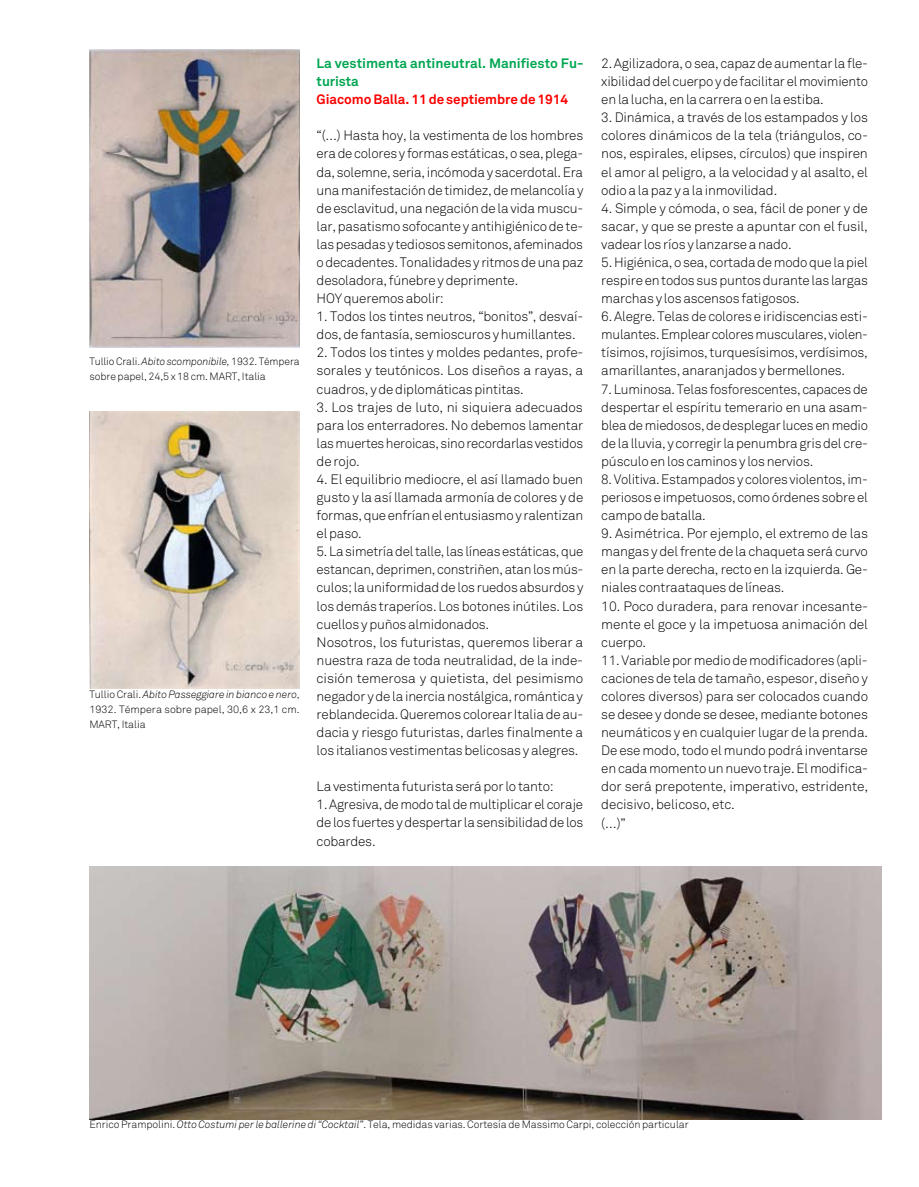
<style>
.page{position:relative;width:919px;height:1187px;background:#fff}
.page>*{position:absolute;margin:0;border:0;box-sizing:border-box;transform-origin:0 0}
.t1{font:300 13.5px/18px "Akkurat";letter-spacing:-.015em;color:#000;text-align:justify}
.t2{font:700 13.5px/18px "Akkurat";color:#00a651}
.t3{font:700 13.5px "Akkurat";letter-spacing:-.005em;color:#fd0000}
.t4{font:300 10.5px/15px "Akkurat";letter-spacing:-.005em;color:#000}
.s1{font-style:italic}
</style>
<div class="page">
<img style="left:90px;top:411px;width:209px;height:277px">
<img style="left:89px;top:50px;width:210px;height:297px">
<img style="left:89px;top:866px;width:792px;height:253px">
<p class="t4" style="left:89px;top:354px;width:212px">Tullio Crali. <span class="s1">Abito scomponibile,</span> 1932. Témpera sobre papel, 24,5 x 18 cm. MART, Italia</p>
<p class="t4" style="left:89px;top:687px;width:212px;text-align:justify">Tullio Crali. <span class="s1">Abito Passeggiare in bianco e nero</span>, 1932. Témpera sobre papel, 30,6 x 23,1 cm.<br>MART, Italia</p>
<p class="t2" style="left:316px;top:54px;width:268px">La vestimenta antineutral. Manifiesto Fu&shy;turista</p>
<p class="t3" style="left:316px;top:91px;width:253px">Giacomo Balla. 11 de septiembre de 1914</p>
<p class="t1" style="left:316px;top:127px;width:268px;text-align:left">“(…) Hasta hoy, la vestimenta de los hombres era de colores y formas estáticas, o sea, plega&shy;da, solemne, seria, incómoda y sacerdotal. Era una manifestación de timidez, de melancolía y de esclavitud, una negación de la vida muscu&shy;lar, pasatismo sofocante y antihigiénico de te&shy;las pesadas y tediosos semitonos, afeminados o decadentes. Tonalidades y ritmos de una paz desoladora, fúnebre y deprimente.<br>HOY queremos abolir:</p>
<p class="t1" style="left:316px;top:308px;width:268px">1. Todos los tintes neutros, “bonitos”, desvaí&shy;dos, de fantasía, semioscuros y humillantes.</p>
<p class="t1" style="left:316px;top:344px;width:268px">2. Todos los tintes y moldes pedantes, profe&shy;sorales y teutónicos. Los diseños a rayas, a cuadros, y de diplomáticas pintitas.</p>
<p class="t1" style="left:316px;top:398px;width:268px">3. Los trajes de luto, ni siquiera adecuados para los enterradores. No debemos lamentar las muertes heroicas, sino recordarlas vestidos de rojo.</p>
<p class="t1" style="left:316px;top:470px;width:268px">4. El equilibrio mediocre, el así llamado buen gusto y la así llamada armonía de colores y de formas, que enfrían el entusiasmo y ralentizan el paso.</p>
<p class="t1" style="left:316px;top:542px;width:268px;text-align:left">5. La simetría del talle, las líneas estáticas, que estancan, deprimen, constriñen, atan los mús&shy;culos; la uniformidad de los ruedos absurdos y los demás traperíos. Los botones inútiles. Los cuellos y puños almidonados.<br>Nosotros, los futuristas, queremos liberar a nuestra raza de toda neutralidad, de la inde&shy;cisión temerosa y quietista, del pesimismo negador y de la inercia nostálgica, romántica y reblandecida. Queremos colorear Italia de au&shy;dacia y riesgo futuristas, darles finalmente a los italianos vestimentas belicosas y alegres.</p>
<p class="t1" style="left:316px;top:777px;width:238px">La vestimenta futurista será por lo tanto:</p>
<p class="t1" style="left:316px;top:795px;width:268px">1. Agresiva, de modo tal de multiplicar el coraje de los fuertes y despertar la sensibilidad de los cobardes.</p>
<p class="t1" style="left:601px;top:55px;width:268px">2. Agilizadora, o sea, capaz de aumentar la fle&shy;xibilidad del cuerpo y de facilitar el movimiento en la lucha, en la carrera o en la estiba.</p>
<p class="t1" style="left:601px;top:109px;width:268px">3. Dinámica, a través de los estampados y los colores dinámicos de la tela (triángulos, co&shy;nos, espirales, elipses, círculos) que inspiren el amor al peligro, a la velocidad y al asalto, el odio a la paz y a la inmovilidad.</p>
<p class="t1" style="left:601px;top:199px;width:268px">4. Simple y cómoda, o sea, fácil de poner y de sacar, y que se preste a apuntar con el fusil, vadear los ríos y lanzarse a nado.</p>
<p class="t1" style="left:601px;top:253px;width:268px">5. Higiénica, o sea, cortada de modo que la piel respire en todos sus puntos durante las largas marchas y los ascensos fatigosos.</p>
<p class="t1" style="left:601px;top:308px;width:268px">6. Alegre. Telas de colores e iridiscencias esti&shy;mulantes. Emplear colores musculares, violen&shy;tísimos, rojísimos, turquesísimos, verdísimos, amarillantes, anaranjados y bermellones.</p>
<p class="t1" style="left:601px;top:380px;width:268px">7. Luminosa. Telas fosforescentes, capaces de despertar el espíritu temerario en una asam&shy;blea de miedosos, de desplegar luces en medio de la lluvia, y corregir la penumbra gris del cre&shy;púsculo en los caminos y los nervios.</p>
<p class="t1" style="left:601px;top:470px;width:268px">8. Volitiva. Estampados y colores violentos, im&shy;periosos e impetuosos, como órdenes sobre el campo de batalla.</p>
<p class="t1" style="left:601px;top:524px;width:268px">9. Asimétrica. Por ejemplo, el extremo de las mangas y del frente de la chaqueta será curvo en la parte derecha, recto en la izquierda. Ge&shy;niales contraataques de líneas.</p>
<p class="t1" style="left:601px;top:597px;width:268px">10. Poco duradera, para renovar incesante&shy;mente el goce y la impetuosa animación del cuerpo.</p>
<p class="t1" style="left:601px;top:651px;width:268px;text-align:left">11. Variable por medio de modificadores (apli&shy;caciones de tela de tamaño, espesor, diseño y colores diversos) para ser colocados cuando se desee y donde se desee, mediante botones neumáticos y en cualquier lugar de la prenda.<br>De ese modo, todo el mundo podrá inventarse en cada momento un nuevo traje. El modifica&shy;dor será prepotente, imperativo, estridente, decisivo, belicoso, etc.<br>(…)”</p>
<p class="t4" style="left:89px;top:1116px;width:601px">Enrico Prampolini. <span class="s1">Otto Costumi per le ballerine di “Cocktail”</span>. Tela, medidas varias. Cortesía de Massimo Carpi, colección particular</p>
</div>
